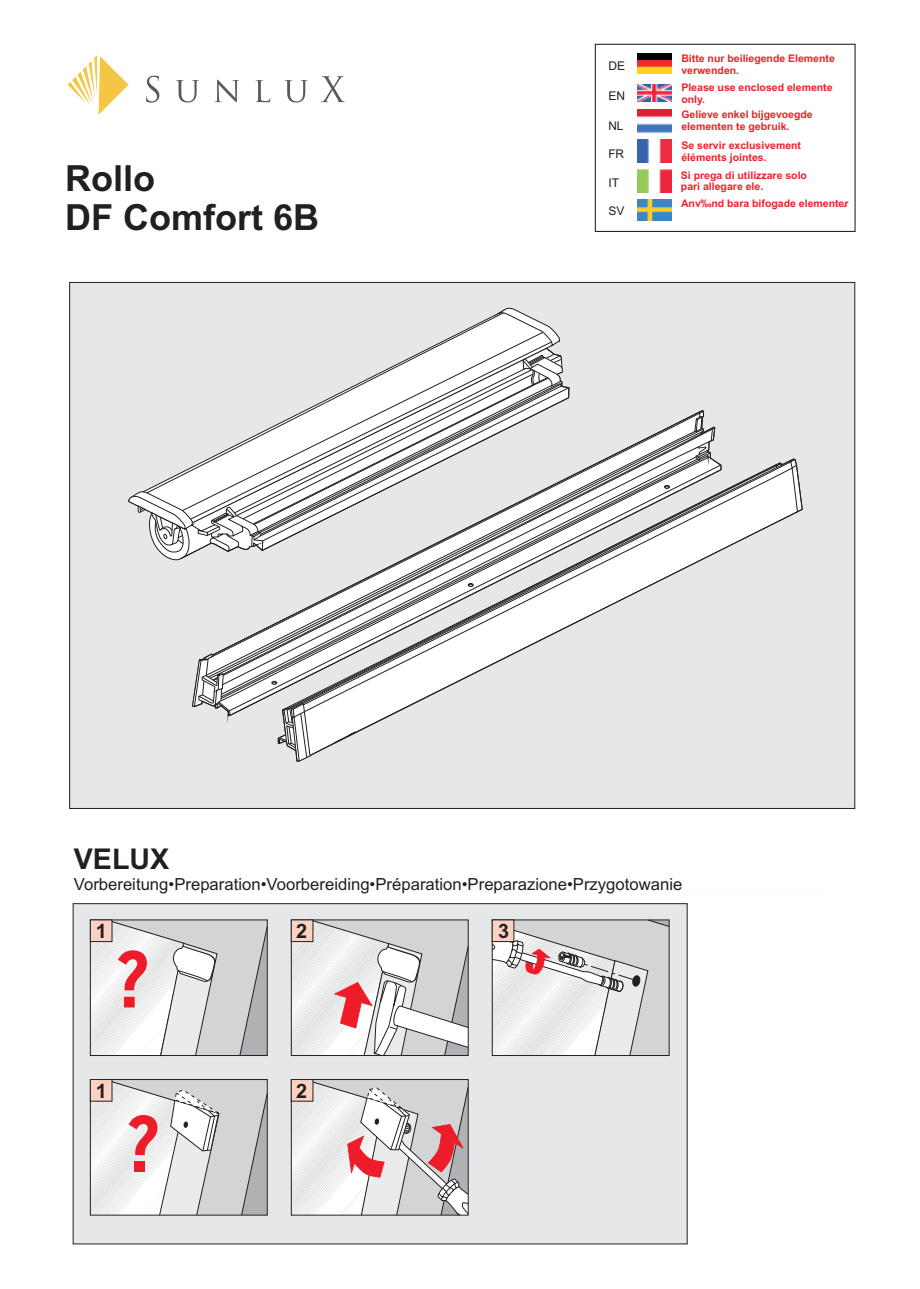
<style>
.page{position:relative;width:920px;height:1289px;background:#fff}
.page>*{position:absolute;margin:0;border:0;box-sizing:border-box;transform-origin:0 0}
.t1{font:700 36px "Arial";color:#231f20}
.t2{font:700 28.65px "Arial";color:#231f20}
.t3{font:700 19.8px "Arial";color:#231f20}
.t4{font:16.65px "Arial";color:#231f20}
.t5{font:12px "Arial";color:#231f20}
.t6{font:700 10.5px/11.7px "Arial";color:#ee2028}
</style>
<div class="page">
<div style="left:594px;top:44px;width:261px;height:188px;border:1px solid #231f20"></div>
<img style="left:638px;top:53px;width:34px;height:21px">
<img style="left:638px;top:199px;width:34px;height:21px">
<img style="left:638px;top:84px;width:34px;height:17px">
<img style="left:638px;top:110px;width:34px;height:22px">
<img style="left:638px;top:170px;width:34px;height:23px">
<img style="left:638px;top:139px;width:34px;height:23px">
<svg style="left:146px;top:76px;width:161px;height:27px"></svg>
<svg style="left:321px;top:76px;width:24px;height:26px"></svg>
<svg style="left:67px;top:55px;width:62px;height:60px"></svg>
<div style="left:69px;top:282px;width:786px;height:527px;background:#e6e7e9;border:1px solid #231f20"></div>
<svg style="left:672px;top:410px;width:49px;height:55px"></svg>
<svg style="left:221px;top:459px;width:479px;height:195px"></svg>
<svg style="left:251px;top:465px;width:470px;height:235px"></svg>
<svg style="left:272px;top:681px;width:64px;height:80px"></svg>
<svg style="left:762px;top:459px;width:40px;height:60px"></svg>
<svg style="left:334px;top:518px;width:450px;height:225px"></svg>
<svg style="left:569px;top:471px;width:199px;height:214px"></svg>
<svg style="left:317px;top:477px;width:436px;height:218px"></svg>
<svg style="left:321px;top:484px;width:415px;height:208px"></svg>
<svg style="left:192px;top:654px;width:60px;height:62px"></svg>
<svg style="left:500px;top:308px;width:60px;height:38px"></svg>
<svg style="left:429px;top:312px;width:75px;height:36px"></svg>
<svg style="left:415px;top:348px;width:144px;height:7px"></svg>
<svg style="left:128px;top:355px;width:441px;height:205px"></svg>
<div style="left:73px;top:903px;width:614px;height:341px;background:#e6e7e9"></div>
<svg style="left:293px;top:919px;width:176px;height:137px"></svg>
<div style="left:291px;top:919px;width:177px;height:137px;border:1px solid #231f20"></div>
<svg style="left:90px;top:921px;width:178px;height:136px"></svg>
<div style="left:90px;top:919px;width:178px;height:137px;border:1px solid #231f20"></div>
<svg style="left:491px;top:919px;width:179px;height:137px"></svg>
<div style="left:492px;top:919px;width:177px;height:137px;border:1px solid #231f20"></div>
<svg style="left:90px;top:1078px;width:178px;height:138px"></svg>
<div style="left:90px;top:1079px;width:178px;height:136px;border:1px solid #231f20"></div>
<svg style="left:291px;top:1078px;width:178px;height:138px"></svg>
<div style="left:291px;top:1079px;width:177px;height:136px;border:1px solid #231f20"></div>
<div style="left:90px;top:920px;width:22px;height:21px;background:#fbd2c2"></div>
<div style="left:90px;top:919px;width:22px;height:23px;border:1px solid #231f20"></div>
<div style="left:291px;top:920px;width:22px;height:21px;background:#fbd2c2"></div>
<div style="left:291px;top:919px;width:22px;height:23px;border:1px solid #231f20"></div>
<div style="left:492px;top:920px;width:22px;height:21px;background:#fbd2c2"></div>
<div style="left:492px;top:919px;width:22px;height:23px;border:1px solid #231f20"></div>
<div style="left:90px;top:1079px;width:22px;height:22px;background:#fbd2c2"></div>
<div style="left:90px;top:1079px;width:22px;height:22px;border:1px solid #231f20"></div>
<div style="left:291px;top:1079px;width:22px;height:22px;background:#fbd2c2"></div>
<div style="left:291px;top:1079px;width:22px;height:22px;border:1px solid #231f20"></div>
<h1 class="t1" style="left:65px;top:164px;width:92px">Rollo</h1>
<h1 class="t1" style="left:65px;top:204px;width:255px">DF Comfort 6B</h1>
<p class="t5" style="left:608px;top:61px;width:18px">DE</p>
<p class="t5" style="left:608px;top:91px;width:18px">EN</p>
<p class="t5" style="left:608px;top:121px;width:17px">NL</p>
<p class="t5" style="left:608px;top:150px;width:17px">FR</p>
<p class="t5" style="left:608px;top:179px;width:12px">IT</p>
<p class="t5" style="left:608px;top:206px;width:18px">SV</p>
<p class="t6" style="left:681px;top:53px;width:155px">Bitte nur beiliegende Elemente verwenden.</p>
<p class="t6" style="left:681px;top:82px;width:153px">Please use enclosed elemente only.</p>
<p class="t6" style="left:681px;top:110px;width:133px">Gelieve enkel bijgevoegde elementen te gebruik.</p>
<p class="t6" style="left:681px;top:140px;width:121px">Se servir exclusivement éléments jointes.</p>
<p class="t6" style="left:681px;top:170px;width:128px">Si prega di utilizzare solo pari allegare ele.</p>
<p class="t6" style="left:681px;top:198px;width:169px">Anv‰nd bara bifogade elementer.</p>
<h2 class="t2" style="left:74px;top:848px;width:97px">VELUX</h2>
<h3 class="t4" style="left:74px;top:878px;width:610px">Vorbereitung•Preparation•Voorbereiding•Préparation•Preparazione•Przygotowanie</h3>
<h3 class="t3" style="left:96px;top:923px;width:13px">1</h3>
<h3 class="t3" style="left:96px;top:1083px;width:13px">1</h3>
<h3 class="t3" style="left:296px;top:923px;width:13px">2</h3>
<h3 class="t3" style="left:296px;top:1083px;width:13px">2</h3>
<h3 class="t3" style="left:498px;top:923px;width:13px">3</h3>
</div>
